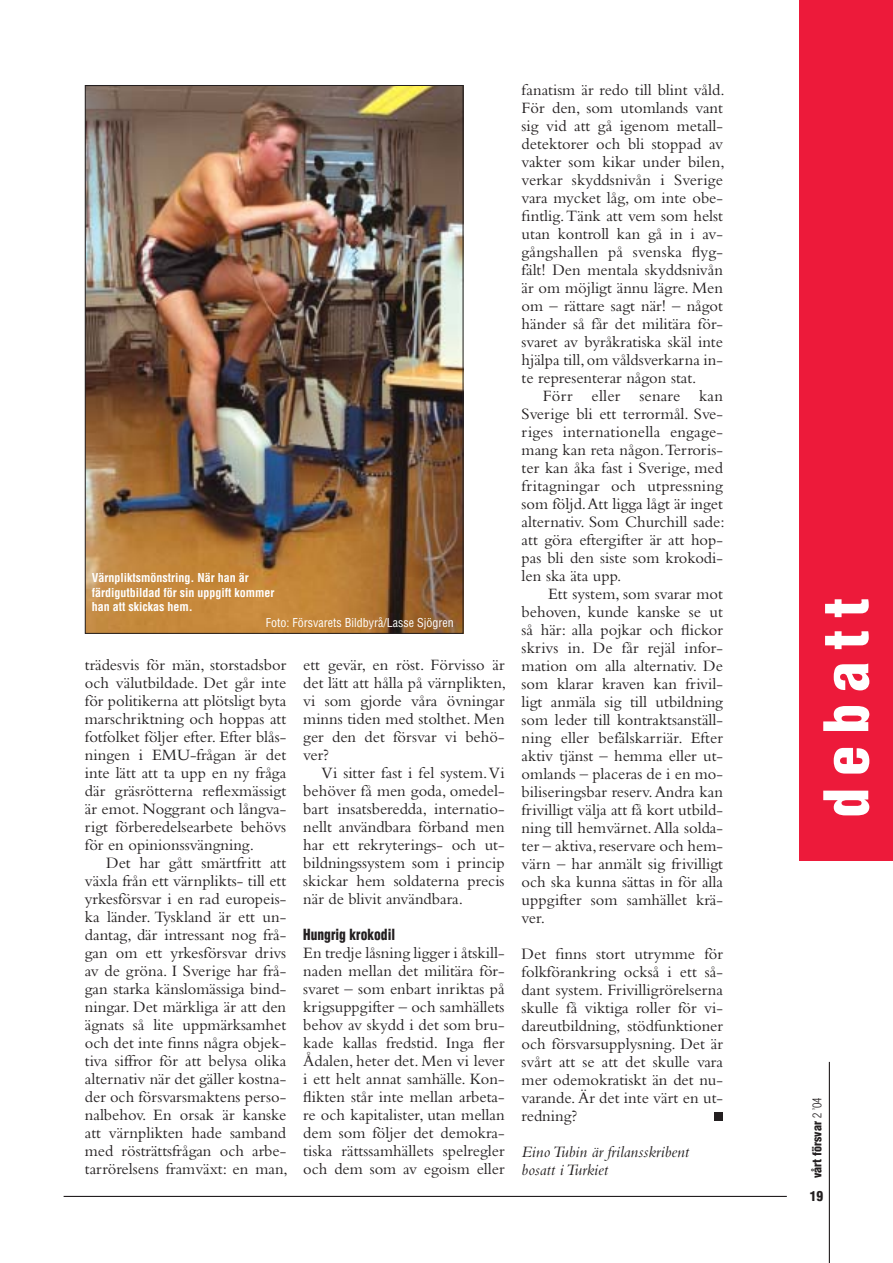
<style>
.page{position:relative;width:893px;height:1263px;background:#fff}
.page>*{position:absolute;margin:0;border:0;box-sizing:border-box;transform-origin:0 0}
.t1{font:900 condensed 60px "Helvetica";letter-spacing:.2em;color:#fff}
.t2{font:16.5px/18px "Bembo";color:#231f20;text-align:justify}
.t3{font:italic 16.5px/18px "Bembo";color:#231f20}
.t4{font:900 condensed 15px "Helvetica";color:#231f20;scale:.9 1}
.t5{font:900 condensed 13.5px "Helvetica";color:#231f20}
.t6{font:700 condensed 12px/14.4px "Helvetica";color:#fff}
.t7{font:condensed 12px "Helvetica";color:#fff}
.t8{font:900 condensed 12px "Helvetica";color:#231f20}
.s1{font-weight:300}
</style>
<div class="page">
<hr style="left:828px;top:1062px;width:1px;height:201px;background:#231f20">
<hr style="left:64px;top:1196px;width:722px;height:1px;background:#231f20">
<img style="left:87px;top:87px;width:374px;height:545px">
<div style="left:799px;top:0;width:93px;height:860px;background:#ed1a3a"></div>
<div style="left:714px;top:1113px;width:9px;height:8px;background:#231f20"></div>
<p class="t6" style="left:92px;top:572px;width:184px">Värnpliktsmönstring. När han är färdigutbildad för sin uppgift kommer han att skickas hem.</p>
<p class="t7" style="left:266px;top:618px;width:189px">Foto: Försvarets Bildbyrå/Lasse Sjögren</p>
<p class="t2" style="left:85px;top:658px;width:203px">trädesvis för män, storstadsbor och välutbildade. Det går inte för politikerna att plötsligt byta marschriktning och hoppas att fotfolket följer efter. Efter blås&shy;ningen i EMU-frågan är det inte lätt att ta upp en ny fråga där gräsrötterna reflexmässigt är emot. Noggrant och långva&shy;rigt förberedelsearbete behövs för en opinionssvängning.</p>
<p class="t2" style="left:85px;top:856px;width:204px;text-indent:21px">Det har gått smärtfritt att växla från ett värnplikts- till ett yrkesförsvar i en rad europeis&shy;ka länder. Tyskland är ett un&shy;dantag, där intressant nog frå&shy;gan om ett yrkesförsvar drivs av de gröna. I Sverige har frå&shy;gan starka känslomässiga bind&shy;ningar. Det märkliga är att den ägnats så lite uppmärksamhet och det inte finns några objek&shy;tiva siffror för att belysa olika alternativ när det gäller kostna&shy;der och försvarsmaktens perso&shy;nalbehov. En orsak är kanske att värnplikten hade samband med rösträttsfrågan och arbe&shy;tarrörelsens framväxt: en man,</p>
<p class="t2" style="left:303px;top:658px;width:204px">ett gevär, en röst. Förvisso är det lätt att hålla på värnplikten, vi som gjorde våra övningar minns tiden med stolthet. Men ger den det försvar vi behö&shy;ver?</p>
<p class="t2" style="left:303px;top:766px;width:203px;text-indent:18px">Vi sitter fast i fel system. Vi behöver få men goda, omedel&shy;bart insatsberedda, internatio&shy;nellt användbara förband men har ett rekryterings- och ut&shy;bildningssystem som i princip skickar hem soldaterna precis när de blivit användbara.</p>
<p class="t4" style="left:303px;top:929px;width:104px">Hungrig krokodil</p>
<p class="t2" style="left:303px;top:946px;width:203px">En tredje låsning ligger i åtskill&shy;naden mellan det militära för&shy;svaret – som enbart inriktas på krigsuppgifter – och samhällets behov av skydd i det som bru&shy;kade kallas fredstid. Inga fler Ådalen, heter det. Men vi lever i ett helt annat samhälle. Kon&shy;flikten står inte mellan arbeta&shy;re och kapitalister, utan mellan dem som följer det demokra&shy;tiska rättssamhällets spelregler och dem som av egoism eller</p>
<p class="t2" style="left:521px;top:83px;width:204px">fanatism är redo till blint våld.<br>För den, som utomlands vant sig vid att gå igenom metall&shy;detektorer och bli stoppad av vakter som kikar under bilen, verkar skyddsnivån i Sverige vara mycket låg, om inte obe&shy;fintlig. Tänk att vem som helst utan kontroll kan gå in i av&shy;gångshallen på svenska flyg&shy;fält! Den mentala skyddsnivån är om möjligt ännu lägre. Men om – rättare sagt när! – något händer så får det militära för&shy;svaret av byråkratiska skäl inte hjälpa till, om våldsverkarna in&shy;te representerar någon stat.</p>
<p class="t2" style="left:521px;top:389px;width:204px;text-indent:21px">Förr eller senare kan Sverige bli ett terrormål. Sve&shy;riges internationella engage&shy;mang kan reta någon. Terroris&shy;ter kan åka fast i Sverige, med fritagningar och utpressning som följd. Att ligga lågt är inget alternativ. Som Churchill sade: att göra eftergifter är att hop&shy;pas bli den siste som krokodi&shy;len ska äta upp.</p>
<p class="t2" style="left:521px;top:587px;width:203px;text-indent:26px">Ett system, som svarar mot behoven, kunde kanske se ut så här: alla pojkar och flickor skrivs in. De får rejäl infor&shy;mation om alla alternativ. De som klarar kraven kan frivil&shy;ligt anmäla sig till utbildning som leder till kontraktsanställ&shy;ning eller befälskarriär. Efter aktiv tjänst – hemma eller ut&shy;omlands – placeras de i en mo&shy;biliseringsbar reserv. Andra kan frivilligt välja att få kort utbild&shy;ning till hemvärnet. Alla solda&shy;ter – aktiva, reservare och hem&shy;värn – har anmält sig frivilligt och ska kunna sättas in för alla uppgifter som samhället krä&shy;ver.</p>
<p class="t2" style="left:521px;top:947px;width:203px">Det finns stort utrymme för folkförankring också i ett så&shy;dant system. Frivilligrörelserna skulle få viktiga roller för vi&shy;dareutbildning, stödfunktioner och försvarsupplysning. Det är svårt att se att det skulle vara mer odemokratiskt än det nu&shy;varande. Är det inte värt en ut&shy;redning?</p>
<p class="t3" style="left:521px;top:1145px;width:169px">Eino Tubin är frilansskribent bosatt i Turkiet</p>
<h1 class="t1" style="left:823px;top:818px;width:221px;rotate:-90deg">debatt</h1>
<p class="t8" style="left:812px;top:1178px;width:82px;rotate:-90deg">vårt försvar <span class="s1">2 ’04</span></p>
<p class="t5" style="left:809px;top:1191px;width:15px">19</p>
</div>
